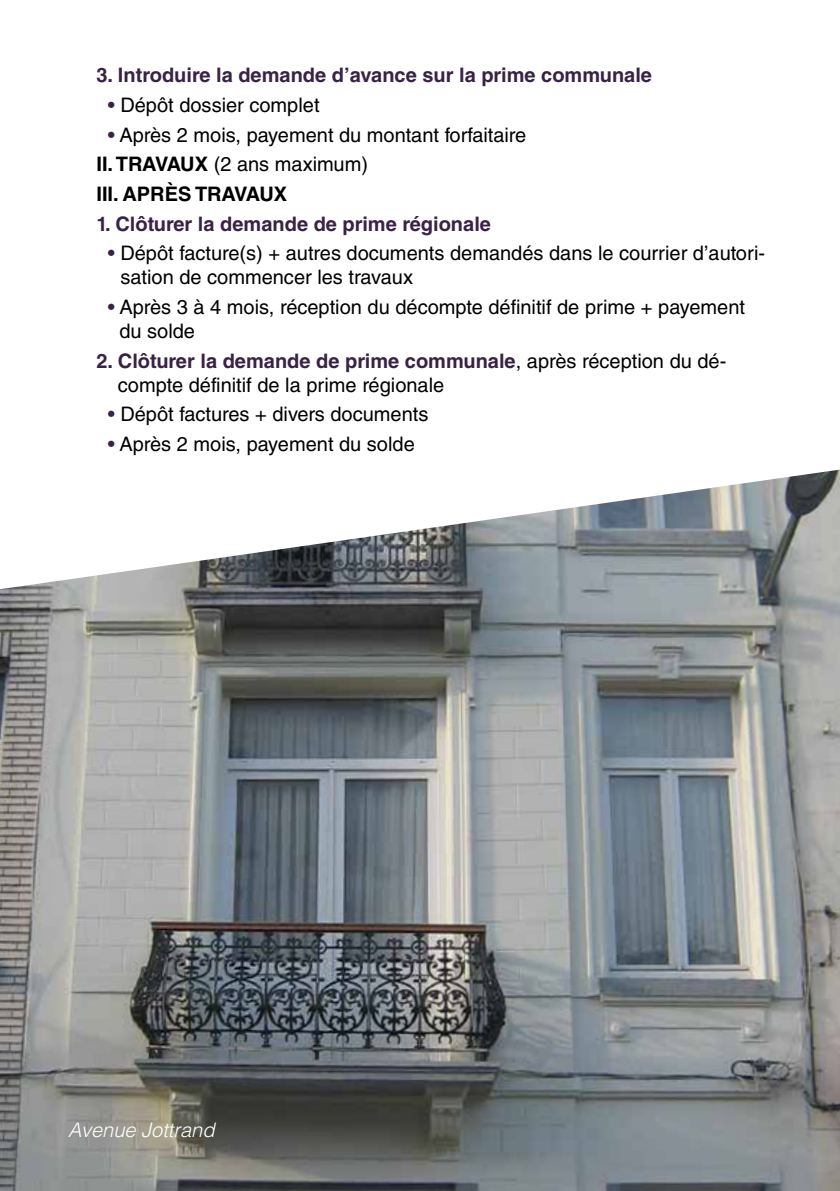
<style>
.page{position:relative;width:840px;height:1191px;background:#fff}
.page>*{position:absolute;margin:0;border:0;box-sizing:border-box;transform-origin:0 0}
.t1{font:20px/24px "Helvetica LT Std";color:#000}
.t2{font:700 20px "Helvetica LT Std";color:#382245}
.t3{font:italic 300 20px "Helvetica LT Std";color:#fff}
.s1{color:#382245}
.s2{font-weight:700}
.s3{font-weight:700;color:#382245}
</style>
<div class="page">
<img style="left:0;top:469px;width:839px;height:722px">
<p class="t2" style="left:96px;top:63px;width:556px">3. Introduire la demande d’avance sur la prime communale</p>
<p class="t1" style="left:108px;top:93px;width:213px"><span class="s1">•</span> Dépôt dossier complet</p>
<p class="t1" style="left:96px;top:120px;width:431px;line-height:29.6px;text-indent:11px"><span class="s1">•</span> Après 2 mois, payement du montant forfaitaire<br><span class="s2">II. TRAVAUX</span> (2 ans maximum)<br><span class="s2">III. APRÈS TRAVAUX</span></p>
<p class="t2" style="left:96px;top:211px;width:396px">1. Clôturer la demande de prime régionale</p>
<p class="t1" style="left:120px;top:241px;width:646px;text-indent:-13px"><span class="s1">•</span> Dépôt facture(s) + autres documents demandés dans le courrier d’autori&shy;sation de commencer les travaux</p>
<p class="t1" style="left:119px;top:295px;width:627px;text-indent:-12px"><span class="s1">•</span> Après 3 à 4 mois, réception du décompte définitif de prime + payement du solde</p>
<p class="t1" style="left:118px;top:349px;width:609px;text-indent:-21px"><span class="s3">2. Clôturer la demande de prime communale</span>, après réception du dé&shy;compte définitif de la prime régionale</p>
<p class="t1" style="left:108px;top:402px;width:322px"><span class="s1">•</span> Dépôt factures + divers documents</p>
<p class="t1" style="left:108px;top:432px;width:308px"><span class="s1">•</span> Après 2 mois, payement du solde</p>
<p class="t3" style="left:68px;top:1117px;width:148px">Avenue Jottrand</p>
</div>
